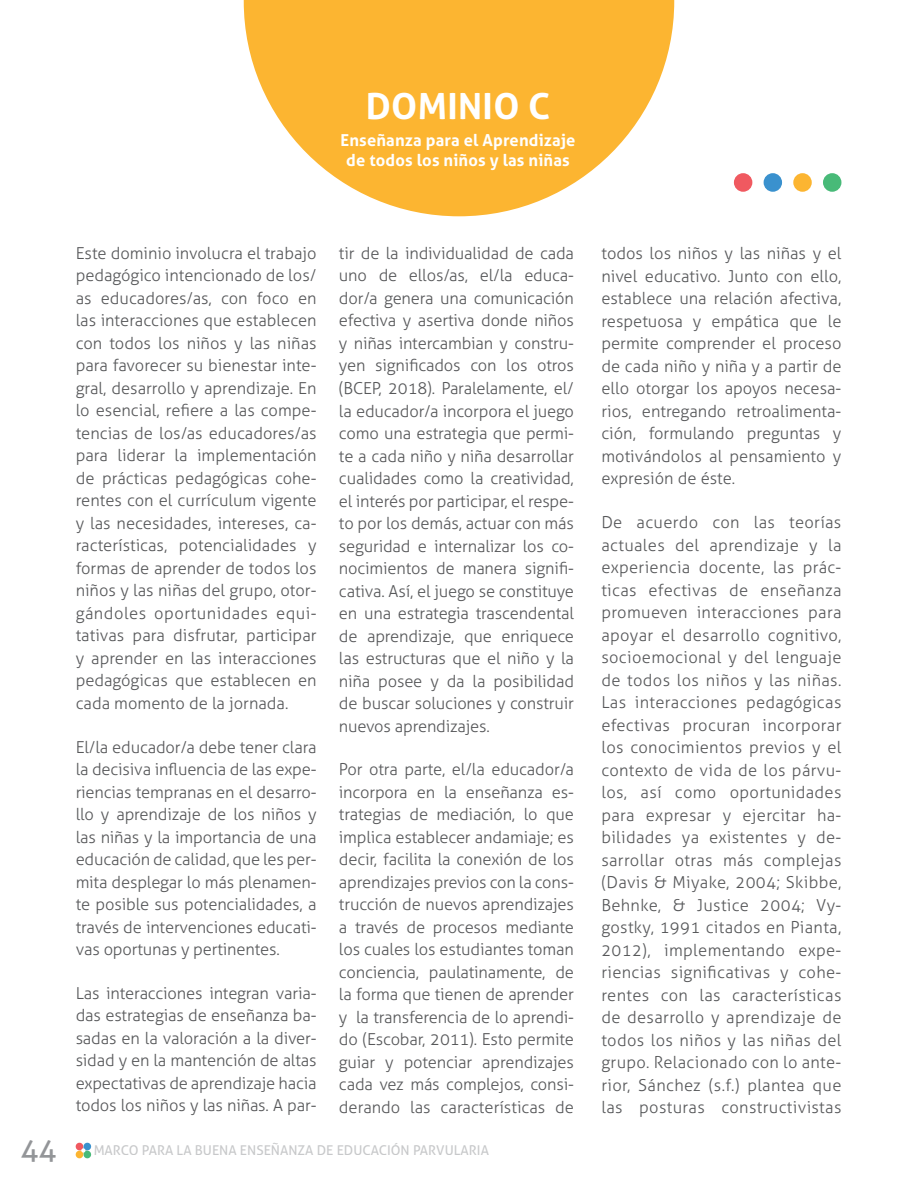
<style>
.page{position:relative;width:918px;height:1188px;background:#fff}
.page>*{position:absolute;margin:0;border:0;box-sizing:border-box;transform-origin:0 0}
.t1{font:700 36px "Aller";letter-spacing:.01em;color:#fff}
.t2{font:30px "Aller";color:#939598}
.t3{font:300 16.5px/22.5px "Aller";letter-spacing:-.01em;color:#57585a;text-align:justify}
.t4{font:700 16.5px/19.5px "Aller";letter-spacing:.01em;color:#fff;text-align:center}
.t5{font:13.5px "Aller";color:#939598}
</style>
<div class="page">
<svg style="left:76px;top:1142px;width:15px;height:17px"></svg>
<svg style="left:244px;top:0;width:430px;height:216px;fill:#fcb531"></svg>
<div style="left:734px;top:173px;width:18px;height:19px;background:#f05960;border-radius:50%"></div>
<div style="left:764px;top:173px;width:18px;height:19px;background:#3a91ce;border-radius:50%"></div>
<div style="left:793px;top:173px;width:19px;height:19px;background:#fcb531;border-radius:50%"></div>
<div style="left:823px;top:173px;width:18px;height:19px;background:#48ba78;border-radius:50%"></div>
<h1 class="t1" style="left:366px;top:84px;width:186px">DOMINIO C</h1>
<p class="t4" style="left:341px;top:131px;width:237px">Enseñanza para el Aprendizaje de todos los niños y las niñas</p>
<p class="t3" style="left:76px;top:242px;width:242px">Este dominio involucra el trabajo pedagógico intencionado de los/ as educadores/as, con foco en las interacciones que establecen con todos los niños y las niñas para favorecer su bienestar inte&shy;gral, desarrollo y aprendizaje. En lo esencial, refiere a las compe&shy;tencias de los/as educadores/as para liderar la implementación de prácticas pedagógicas cohe&shy;rentes con el currículum vigente y las necesidades, intereses, ca&shy;racterísticas, potencialidades y formas de aprender de todos los niños y las niñas del grupo, otor&shy;gándoles oportunidades equi&shy;tativas para disfrutar, participar y aprender en las interacciones pedagógicas que establecen en cada momento de la jornada.</p>
<p class="t3" style="left:76px;top:736px;width:242px">El/la educador/a debe tener clara la decisiva influencia de las expe&shy;riencias tempranas en el desarro&shy;llo y aprendizaje de los niños y las niñas y la importancia de una educación de calidad, que les per&shy;mita desplegar lo más plenamen&shy;te posible sus potencialidades, a través de intervenciones educati&shy;vas oportunas y pertinentes.</p>
<p class="t3" style="left:76px;top:982px;width:242px">Las interacciones integran varia&shy;das estrategias de enseñanza ba&shy;sadas en la valoración a la diver&shy;sidad y en la mantención de altas expectativas de aprendizaje hacia todos los niños y las niñas. A par-</p>
<p class="t3" style="left:339px;top:242px;width:237px">tir de la individualidad de cada uno de ellos/as, el/la educa&shy;dor/a genera una comunicación efectiva y asertiva donde niños y niñas intercambian y constru&shy;yen significados con los otros (BCEP, 2018). Paralelamente, el/ la educador/a incorpora el juego como una estrategia que permi&shy;te a cada niño y niña desarrollar cualidades como la creatividad, el interés por participar, el respe&shy;to por los demás, actuar con más seguridad e internalizar los co&shy;nocimientos de manera signifi&shy;cativa. Así, el juego se constituye en una estrategia trascendental de aprendizaje, que enriquece las estructuras que el niño y la niña posee y da la posibilidad de buscar soluciones y construir nuevos aprendizajes.</p>
<p class="t3" style="left:339px;top:758px;width:237px">Por otra parte, el/la educador/a incorpora en la enseñanza es&shy;trategias de mediación, lo que implica establecer andamiaje; es decir, facilita la conexión de los aprendizajes previos con la cons&shy;trucción de nuevos aprendizajes a través de procesos mediante los cuales los estudiantes toman conciencia, paulatinamente, de la forma que tienen de aprender y la transferencia de lo aprendi&shy;do (Escobar, 2011). Esto permite guiar y potenciar aprendizajes cada vez más complejos, consi&shy;derando las características de</p>
<h2 class="t2" style="left:20px;top:1131px;width:38px">44</h2>
<p class="t5" style="left:94px;top:1142px;width:397px">MARCO PARA LA BUENA ENSEÑANZA DE EDUCACIÓN PARVULARIA</p>
<p class="t3" style="left:601px;top:242px;width:242px">todos los niños y las niñas y el nivel educativo. Junto con ello, establece una relación afectiva, respetuosa y empática que le permite comprender el proceso de cada niño y niña y a partir de ello otorgar los apoyos necesa&shy;rios, entregando retroalimenta&shy;ción, formulando preguntas y motivándolos al pensamiento y expresión de éste.</p>
<p class="t3" style="left:601px;top:511px;width:242px">De acuerdo con las teorías actuales del aprendizaje y la experiencia docente, las prác&shy;ticas efectivas de enseñanza promueven interacciones para apoyar el desarrollo cognitivo, socioemocional y del lenguaje de todos los niños y las niñas.<br>Las interacciones pedagógicas efectivas procuran incorporar los conocimientos previos y el contexto de vida de los párvu&shy;los, así como oportunidades para expresar y ejercitar ha&shy;bilidades ya existentes y de&shy;sarrollar otras más complejas (Davis &amp; Miyake, 2004; Skibbe, Behnke, &amp; Justice 2004; Vy&shy;gostky, 1991 citados en Pianta, 2012), implementando expe&shy;riencias significativas y cohe&shy;rentes con las características de desarrollo y aprendizaje de todos los niños y las niñas del grupo. Relacionado con lo ante&shy;rior, Sánchez (s.f.) plantea que las posturas constructivistas</p>
</div>
